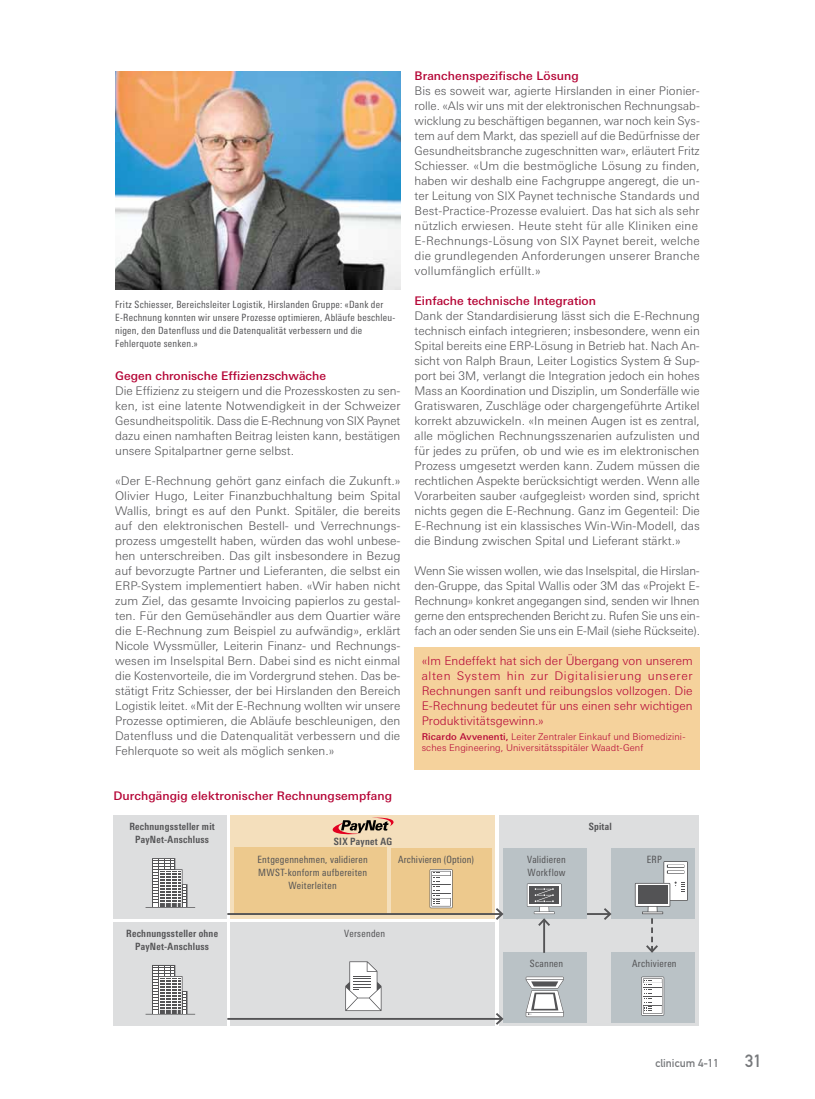
<style>
.page{position:relative;width:815px;height:1099px;background:#fff}
.page>*{position:absolute;margin:0;border:0;box-sizing:border-box;transform-origin:0 0}
.t1{font:17.5px "DIN Mittelschrift Std";color:#76787b}
.t2{font:300 11.88px/15px "LT Univers Basic";color:#535355;text-align:justify}
.t3{font:300 11.88px/15px "LT Univers Basic";letter-spacing:.005em;color:#b50536;text-align:justify}
.t4{font:500 11.88px "LT Univers Basic";letter-spacing:.005em;color:#b50536}
.t5{font:11.25px "DIN Mittelschrift Std";color:#76787b}
.t6{font:condensed 10px/13.1px "LT Univers";letter-spacing:.025em;color:#535355}
.t7{font:700 condensed 10px/13.1px "LT Univers";letter-spacing:.025em;color:#535355;text-align:center}
.t8{font:300 9.38px/11.2px "LT Univers Basic";letter-spacing:.015em;color:#b50536}
.s1{font-weight:500}
</style>
<div class="page">
<div style="left:415px;top:647px;width:285px;height:123px;background:#f5d29c"></div>
<img style="left:115px;top:72px;width:285px;height:218px">
<div style="left:231px;top:815px;width:264px;height:103px;background:#f4dfbc"></div>
<svg style="left:332px;top:817px;width:62px;height:17px"></svg>
<div style="left:113px;top:921px;width:114px;height:104px;background:#dddedf"></div>
<div style="left:231px;top:921px;width:264px;height:104px;background:#dddedf"></div>
<div style="left:234px;top:847px;width:153px;height:67px;background:#edc98d"></div>
<div style="left:391px;top:847px;width:100px;height:67px;background:#edc98d"></div>
<svg style="left:345px;top:961px;width:36px;height:50px"></svg>
<svg style="left:430px;top:869px;width:23px;height:39px"></svg>
<svg style="left:430px;top:869px;width:22px;height:38px"></svg>
<svg style="left:431px;top:870px;width:20px;height:36px"></svg>
<svg style="left:432px;top:871px;width:18px;height:34px"></svg>
<div style="left:499px;top:815px;width:199px;height:210px;background:#dddedf"></div>
<div style="left:113px;top:815px;width:114px;height:103px;background:#dddedf"></div>
<div style="left:611px;top:847px;width:84px;height:71px;background:#bac2c6"></div>
<div style="left:611px;top:951px;width:84px;height:71px;background:#bac2c6"></div>
<div style="left:503px;top:847px;width:84px;height:71px;background:#bac2c6"></div>
<div style="left:503px;top:951px;width:84px;height:71px;background:#bac2c6"></div>
<hr style="left:227px;top:913px;width:275px;height:1px;background:#535355">
<svg style="left:494px;top:908px;width:11px;height:12px"></svg>
<svg style="left:587px;top:908px;width:26px;height:12px"></svg>
<hr style="left:227px;top:1017px;width:275px;height:2px;background:#535355">
<svg style="left:494px;top:1013px;width:11px;height:13px"></svg>
<svg style="left:146px;top:965px;width:49px;height:49px"></svg>
<svg style="left:152px;top:858px;width:36px;height:49px;background:#a9aaab"></svg>
<svg style="left:526px;top:976px;width:38px;height:41px"></svg>
<hr style="left:543px;top:919px;width:2px;height:33px;background:#535355">
<svg style="left:527px;top:883px;width:35px;height:45px"></svg>
<svg style="left:635px;top:861px;width:53px;height:92px"></svg>
<svg style="left:641px;top:976px;width:23px;height:39px"></svg>
<svg style="left:642px;top:977px;width:22px;height:38px"></svg>
<svg style="left:643px;top:978px;width:19px;height:35px"></svg>
<p class="t4" style="left:415px;top:69px;width:166px">Branchenspezifische Lösung</p>
<p class="t2" style="left:415px;top:83px;width:287px;text-align:left">Bis es soweit war, agierte Hirslanden in einer Pionier&shy;rolle. «Als wir uns mit der elektronischen Rechnungsab&shy;wicklung zu beschäftigen begannen, war noch kein Sys&shy;tem auf dem Markt, das speziell auf die Bedürfnisse der Gesundheitsbranche zugeschnitten war», erläutert Fritz Schiesser. «Um die bestmögliche Lösung zu finden, haben wir deshalb eine Fachgruppe angeregt, die un&shy;ter Leitung von SIX Paynet technische Standards und Best-Practice-Prozesse evaluiert. Das hat sich als sehr nützlich erwiesen. Heute steht für alle Kliniken eine E-Rechnungs-Lösung von SIX Paynet bereit, welche die grundlegenden Anforderungen unserer Branche vollumfänglich erfüllt.»</p>
<p class="t4" style="left:415px;top:294px;width:183px">Einfache technische Integration</p>
<p class="t2" style="left:415px;top:308px;width:287px">Dank der Standardisierung lässt sich die E-Rechnung technisch einfach integrieren; insbesondere, wenn ein Spital bereits eine ERP-Lösung in Betrieb hat. Nach An&shy;sicht von Ralph Braun, Leiter Logistics System &amp; Sup&shy;port bei 3M, verlangt die Integration jedoch ein hohes Mass an Koordination und Disziplin, um Sonderfälle wie Gratiswaren, Zuschläge oder chargengeführte Artikel korrekt abzuwickeln. «In meinen Augen ist es zentral, alle möglichen Rechnungsszenarien aufzulisten und für jedes zu prüfen, ob und wie es im elektronischen Prozess umgesetzt werden kann. Zudem müssen die rechtlichen Aspekte berücksichtigt werden. Wenn alle Vorarbeiten sauber ‹aufgegleist› worden sind, spricht nichts gegen die E-Rechnung. Ganz im Gegenteil: Die E-Rechnung ist ein klassisches Win-Win-Modell, das die Bindung zwischen Spital und Lieferant stärkt.»</p>
<p class="t2" style="left:415px;top:563px;width:287px">Wenn Sie wissen wollen, wie das Inselspital, die Hirslan&shy;den-Gruppe, das Spital Wallis oder 3M das «Projekt E-Rechnung» konkret angegangen sind, senden wir Ihnen gerne den entsprechenden Bericht zu. Rufen Sie uns ein&shy;fach an oder senden Sie uns ein E-Mail (siehe Rückseite).</p>
<p class="t6" style="left:115px;top:298px;width:282px">Fritz Schiesser, Bereichsleiter Logistik, Hirslanden Gruppe: «Dank der E-Rechnung konnten wir unsere Prozesse optimieren, Abläufe beschleu&shy;nigen, den Datenfluss und die Datenqualität verbessern und die Fehlerquote senken.»</p>
<p class="t4" style="left:115px;top:369px;width:212px">Gegen chronische Effizienzschwäche</p>
<p class="t2" style="left:115px;top:383px;width:287px">Die Effizienz zu steigern und die Prozesskosten zu sen&shy;ken, ist eine latente Notwendigkeit in der Schweizer Gesundheitspolitik. Dass die E-Rechnung von SIX Paynet dazu einen namhaften Beitrag leisten kann, bestätigen unsere Spitalpartner gerne selbst.</p>
<p class="t2" style="left:115px;top:473px;width:287px">«Der E-Rechnung gehört ganz einfach die Zukunft.» Olivier Hugo, Leiter Finanzbuchhaltung beim Spital Wallis, bringt es auf den Punkt. Spitäler, die bereits auf den elektronischen Bestell- und Verrechnungs&shy;prozess umgestellt haben, würden das wohl unbese&shy;hen unterschreiben. Das gilt insbesondere in Bezug auf bevorzugte Partner und Lieferanten, die selbst ein ERP-System implementiert haben. «Wir haben nicht zum Ziel, das gesamte Invoicing papierlos zu gestal&shy;ten. Für den Gemüsehändler aus dem Quartier wäre die E-Rechnung zum Beispiel zu aufwändig», erklärt Nicole Wyssmüller, Leiterin Finanz- und Rechnungs&shy;wesen im Inselspital Bern. Dabei sind es nicht einmal die Kostenvorteile, die im Vordergrund stehen. Das be&shy;stätigt Fritz Schiesser, der bei Hirslanden den Bereich Logistik leitet. «Mit der E-Rechnung wollten wir unsere Prozesse optimieren, die Abläufe beschleunigen, den Datenfluss und die Datenqualität verbessern und die Fehlerquote so weit als möglich senken.»</p>
<p class="t4" style="left:113px;top:789px;width:280px">Durchgängig elektronischer Rechnungsempfang</p>
<p class="t7" style="left:334px;top:835px;width:60px">SIX Paynet AG</p>
<p class="t3" style="left:422px;top:653px;width:273px">«Im Endeffekt hat sich der Übergang von unserem alten System hin zur Digitalisierung unserer Rechnungen sanft und reibungslos vollzogen. Die E-Rechnung bedeutet für uns einen sehr wichtigen Produktivitätsgewinn.»</p>
<p class="t8" style="left:422px;top:730px;width:265px"><span class="s1">Ricardo Avvenenti,</span> Leiter Zentraler Einkauf und Biomedizini&shy;sches Engineering, Universitätsspitäler Waadt-Genf</p>
<p class="t7" style="left:129px;top:819px;width:87px">Rechnungssteller mit</p>
<p class="t7" style="left:589px;top:819px;width:25px">Spital</p>
<p class="t7" style="left:135px;top:832px;width:75px">PayNet-Anschluss</p>
<p class="t6" style="left:257px;top:852px;width:112px;text-align:center">Entgegennehmen, validieren<br>MWST-konform aufbereiten<br>Weiterleiten</p>
<p class="t6" style="left:398px;top:852px;width:77px">Archivieren (Option)</p>
<p class="t7" style="left:126px;top:926px;width:93px">Rechnungssteller ohne<br>PayNet-Anschluss</p>
<p class="t6" style="left:344px;top:926px;width:42px">Versenden</p>
<p class="t6" style="left:527px;top:852px;width:40px">Validieren<br>Workflow</p>
<p class="t6" style="left:530px;top:956px;width:35px">Scannen</p>
<p class="t6" style="left:647px;top:852px;width:17px">ERP</p>
<p class="t6" style="left:632px;top:956px;width:46px">Archivieren</p>
<p class="t5" style="left:655px;top:1056px;width:65px">clinicum 4-11</p>
<h1 class="t1" style="left:745px;top:1050px;width:18px">31</h1>
</div>
